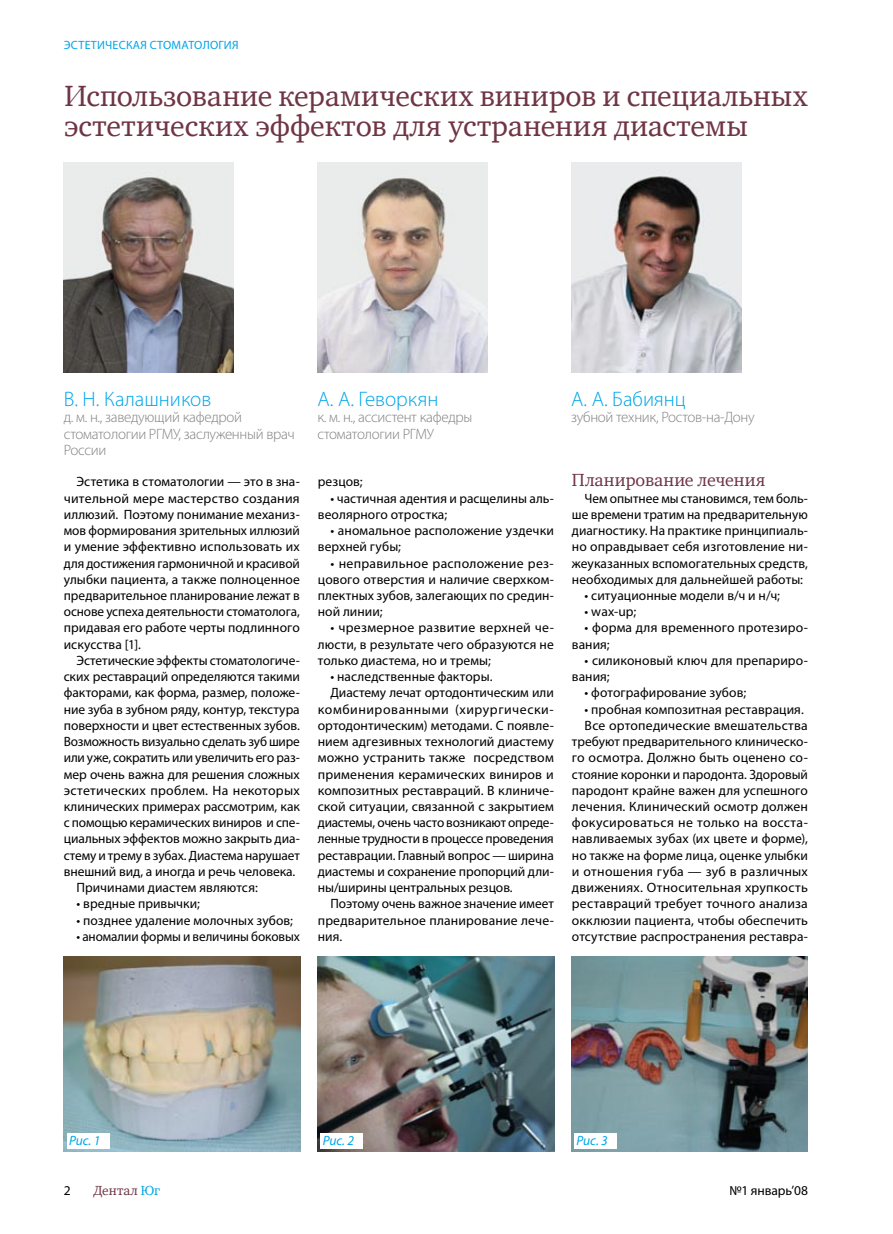
<style>
.page{position:relative;width:893px;height:1234px;background:#fff}
.page>*{position:absolute;margin:0;border:0;box-sizing:border-box;transform-origin:0 0}
.t1{font:30px/30px "Charter C";letter-spacing:.005em;color:#6f3545}
.t2{font:300 21px "Myriad Pro";color:#00a5e8}
.t3{font:18px "Charter C";color:#6f3545}
.t4{font:300 15px/16.5px "Myriad Pro";letter-spacing:-.02em;color:#808184}
.t5{font:13.5px/16.2px "Myriad Pro";letter-spacing:.005em;color:#000;text-align:justify}
.t6{font:13.5px "Myriad Pro";letter-spacing:-.015em;color:#000}
.t7{font:13.5px "Myriad Pro";letter-spacing:.04em;color:#000}
.t8{font:italic 13.5px "Myriad Pro";letter-spacing:-.005em;color:#00a5e8}
.t9{font:13.5px "Charter C";color:#6f3545}
.t10{font:12px "Myriad Pro";letter-spacing:.07em;color:#00a5e8}
.s1{color:#00a5e8}
</style>
<div class="page">
<img style="left:317px;top:162px;width:171px;height:211px">
<img style="left:64px;top:162px;width:170px;height:211px">
<img style="left:571px;top:162px;width:170px;height:211px">
<img style="left:64px;top:956px;width:236px;height:195px">
<img style="left:571px;top:956px;width:237px;height:195px">
<img style="left:317px;top:956px;width:237px;height:195px">
<div style="left:67px;top:1132px;width:43px;height:16px;background:#fff"></div>
<div style="left:320px;top:1132px;width:43px;height:16px;background:#fff"></div>
<div style="left:574px;top:1132px;width:43px;height:16px;background:#fff"></div>
<p class="t10" style="left:64px;top:38px;width:176px">Эстетическая стоматология</p>
<h1 class="t1" style="left:64px;top:81px;width:745px">Использование керамических виниров и специальных эстетических эффектов для устранения диастемы</h1>
<h2 class="t2" style="left:64px;top:387px;width:149px">В. Н. Калашников</h2>
<p class="t4" style="left:64px;top:409px;width:232px">д. м. н., заведующий кафедрой стоматологии РГМУ, заслуженный врач<br>России</p>
<p class="t5" style="left:64px;top:473px;width:238px;text-indent:13px">Эстетика в стоматологии — это в зна&shy;чительной мере мастерство создания иллюзий. Поэтому понимание механиз&shy;мов формирования зрительных иллюзий и умение эффективно использовать их для достижения гармоничной и красивой улыбки пациента, а также полноценное предварительное планирование лежат в основе успеха деятельности стоматолога, придавая его работе черты подлинного искусства [1].</p>
<p class="t5" style="left:77px;top:652px;width:225px">Эстетические эффекты стоматологиче-</p>
<p class="t5" style="left:64px;top:668px;width:238px">ских реставраций определяются такими</p>
<p class="t5" style="left:64px;top:684px;width:238px">факторами, как форма, размер, положе-</p>
<p class="t5" style="left:64px;top:700px;width:238px">ние зуба в зубном ряду, контур, текстура</p>
<p class="t5" style="left:64px;top:716px;width:238px">поверхности и цвет естественных зубов.</p>
<p class="t6" style="left:64px;top:733px;width:238px">Возможность визуально сделать зуб шире</p>
<p class="t5" style="left:64px;top:749px;width:238px">или уже, сократить или увеличить его раз-</p>
<p class="t5" style="left:64px;top:765px;width:238px">мер очень важна для решения сложных</p>
<p class="t5" style="left:64px;top:781px;width:238px">эстетических проблем. На некоторых</p>
<p class="t5" style="left:64px;top:798px;width:238px">клинических примерах рассмотрим, как</p>
<p class="t5" style="left:64px;top:814px;width:238px">с помощью керамических виниров и спе-</p>
<p class="t5" style="left:64px;top:830px;width:238px">циальных эффектов можно закрыть диа-</p>
<p class="t5" style="left:64px;top:846px;width:238px">стему и трему в зубах. Диастема нарушает</p>
<p class="t5" style="left:64px;top:862px;width:233px">внешний вид, а иногда и речь человека.</p>
<p class="t5" style="left:77px;top:879px;width:183px">Причинами диастем являются:</p>
<p class="t5" style="left:77px;top:895px;width:125px">• вредные привычки;</p>
<p class="t5" style="left:77px;top:911px;width:218px">• позднее удаление молочных зубов;</p>
<p class="t5" style="left:77px;top:927px;width:225px">• аномалии формы и величины боковых</p>
<h2 class="t2" style="left:317px;top:387px;width:122px">А. А. Геворкян</h2>
<p class="t4" style="left:317px;top:409px;width:156px">к. м. н., ассистент кафедры стоматологии РГМУ</p>
<p class="t5" style="left:318px;top:473px;width:46px">резцов;</p>
<p class="t5" style="left:318px;top:489px;width:238px;text-indent:13px">• частичная адентия и расщелины аль&shy;веолярного отростка;</p>
<p class="t5" style="left:318px;top:522px;width:238px;text-indent:13px">• аномальное расположение уздечки верхней губы;</p>
<p class="t5" style="left:318px;top:554px;width:238px;text-indent:13px">• неправильное расположение рез&shy;цового отверстия и наличие сверхком&shy;плектных зубов, залегающих по средин&shy;ной линии;</p>
<p class="t5" style="left:318px;top:619px;width:238px;text-indent:13px">• чрезмерное развитие верхней че&shy;люсти, в результате чего образуются не только диастема, но и тремы;</p>
<p class="t5" style="left:331px;top:668px;width:163px">• наследственные факторы.</p>
<p class="t5" style="left:331px;top:684px;width:225px">Диастему лечат ортодонтическим или</p>
<p class="t7" style="left:318px;top:700px;width:238px">комбинированными (хирургически-</p>
<p class="t5" style="left:318px;top:716px;width:238px">ортодонтическим) методами. С появле-</p>
<p class="t5" style="left:318px;top:733px;width:237px">нием адгезивных технологий диастему</p>
<p class="t5" style="left:318px;top:749px;width:237px">можно устранить также посредством</p>
<p class="t5" style="left:318px;top:765px;width:238px">применения керамических виниров и</p>
<p class="t5" style="left:318px;top:781px;width:238px">композитных реставраций. В клиниче-</p>
<p class="t5" style="left:318px;top:798px;width:238px">ской ситуации, связанной с закрытием</p>
<p class="t6" style="left:318px;top:814px;width:238px">диастемы, очень часто возникают опреде-</p>
<p class="t6" style="left:318px;top:830px;width:238px">ленные трудности в процессе проведения</p>
<p class="t5" style="left:318px;top:846px;width:238px">реставрации. Главный вопрос — ширина</p>
<p class="t5" style="left:318px;top:862px;width:238px">диастемы и сохранение пропорций дли-</p>
<p class="t5" style="left:318px;top:879px;width:196px">ны/ширины центральных резцов.</p>
<p class="t5" style="left:331px;top:895px;width:225px">Поэтому очень важное значение имеет</p>
<p class="t5" style="left:318px;top:911px;width:238px">предварительное планирование лече-</p>
<p class="t5" style="left:318px;top:927px;width:26px">ния.</p>
<h2 class="t2" style="left:571px;top:387px;width:116px">А. А. Бабиянц</h2>
<p class="t4" style="left:571px;top:409px;width:185px">зубной техник, Ростов-на-Дону</p>
<h3 class="t3" style="left:572px;top:470px;width:195px">Планирование лечения</h3>
<p class="t5" style="left:572px;top:489px;width:238px;text-indent:13px">Чем опытнее мы становимся, тем боль&shy;ше времени тратим на предварительную диагностику. На практике принципиаль&shy;но оправдывает себя изготовление ни&shy;жеуказанных вспомогательных средств, необходимых для дальнейшей работы:</p>
<p class="t5" style="left:585px;top:587px;width:197px">• ситуационные модели в/ч и н/ч;</p>
<p class="t5" style="left:585px;top:603px;width:53px">• wax-up;</p>
<p class="t5" style="left:572px;top:619px;width:238px;text-indent:13px">• форма для временного протезиро&shy;вания;</p>
<p class="t5" style="left:572px;top:652px;width:238px;text-indent:13px">• силиконовый ключ для препариро&shy;вания;</p>
<p class="t5" style="left:585px;top:684px;width:163px">• фотографирование зубов;</p>
<p class="t5" style="left:585px;top:700px;width:221px">• пробная композитная реставрация.</p>
<p class="t5" style="left:585px;top:716px;width:225px">Все ортопедические вмешательства</p>
<p class="t5" style="left:572px;top:733px;width:238px">требуют предварительного клиническо-</p>
<p class="t5" style="left:572px;top:749px;width:238px">го осмотра. Должно быть оценено со-</p>
<p class="t5" style="left:572px;top:765px;width:237px">стояние коронки и пародонта. Здоровый</p>
<p class="t5" style="left:572px;top:781px;width:238px">пародонт крайне важен для успешного</p>
<p class="t5" style="left:572px;top:798px;width:238px">лечения. Клинический осмотр должен</p>
<p class="t5" style="left:572px;top:814px;width:238px">фокусироваться не только на восста-</p>
<p class="t5" style="left:572px;top:830px;width:238px">навливаемых зубах (их цвете и форме),</p>
<p class="t5" style="left:572px;top:846px;width:238px">но также на форме лица, оценке улыбки</p>
<p class="t5" style="left:572px;top:862px;width:238px">и отношения губа — зуб в различных</p>
<p class="t5" style="left:572px;top:879px;width:238px">движениях. Относительная хрупкость</p>
<p class="t5" style="left:572px;top:895px;width:238px">реставраций требует точного анализа</p>
<p class="t5" style="left:572px;top:911px;width:238px">окклюзии пациента, чтобы обеспечить</p>
<p class="t5" style="left:572px;top:927px;width:238px">отсутствие распространения реставра-</p>
<p class="t8" style="left:69px;top:1131px;width:33px">Рис. 1</p>
<p class="t8" style="left:323px;top:1131px;width:33px">Рис. 2</p>
<p class="t8" style="left:576px;top:1131px;width:33px">Рис. 3</p>
<p class="t5" style="left:64px;top:1181px;width:8px">2</p>
<p class="t9" style="left:94px;top:1182px;width:68px">Дентал <span class="s1">Юг</span></p>
<p class="t5" style="left:729px;top:1181px;width:80px">№1 январь’08</p>
</div>
